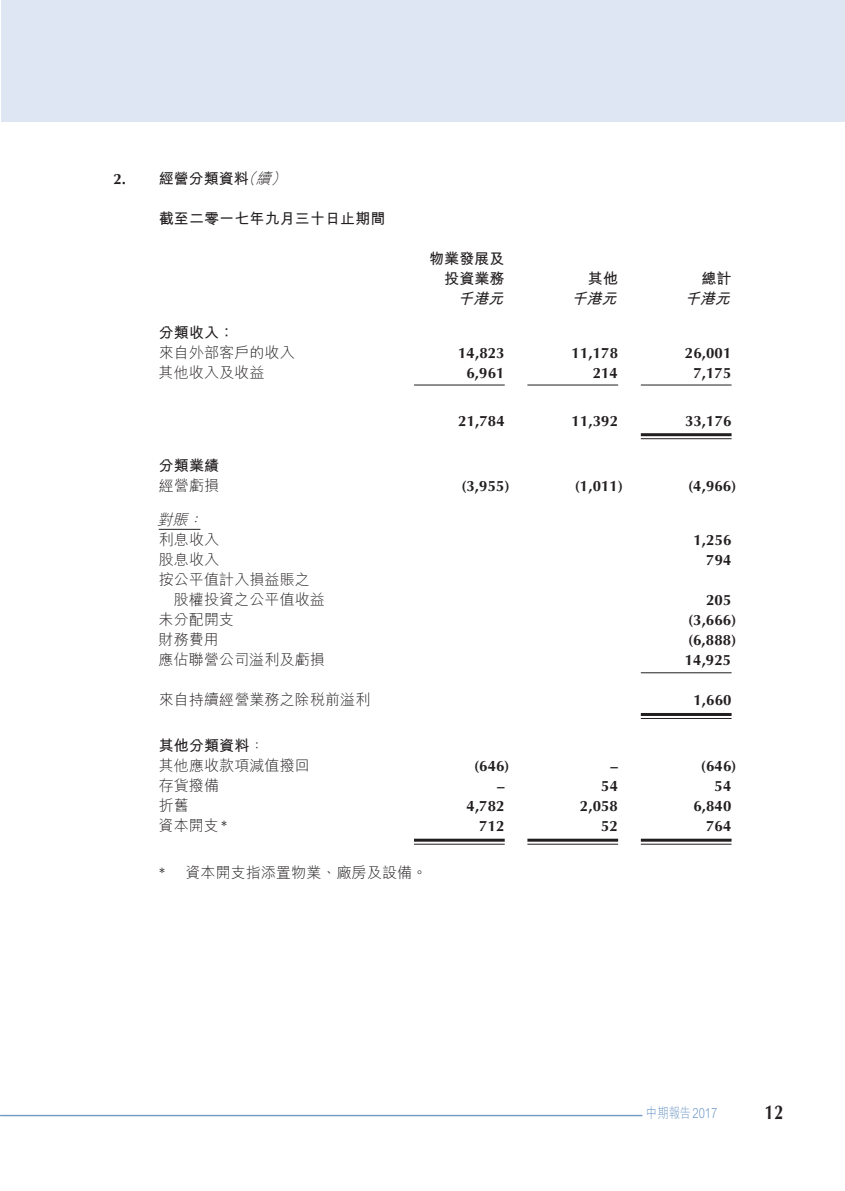
<style>
.page{position:relative;width:845px;height:1191px;background:#fff}
.page>*{position:absolute;margin:0;border:0;box-sizing:border-box;transform-origin:0 0}
.t1{font:700 20px "Optima";color:#231f20;scale:.8 1}
.t2{font:700 15px "Optima";letter-spacing:.01em;color:#231f20}
.t3{font:300 15px/20px "M Hei HK";letter-spacing:.01em;color:#231f20}
.t4{font:700 15px "M Hei HK";letter-spacing:.01em;color:#231f20}
.t5{font:italic 700 15px "M Hei HK";color:#231f20}
.t6{font:italic 300 15px "M Hei HK";color:#231f20}
.t7{font:15px "Optima";color:#231f20}
.t8{font:300 14px "M Hei HK";color:#719ac7;scale:.8 1}
.s1{font-weight:300}
.s2{font-family:"Optima";font-weight:400}
</style>
<div class="page">
<div style="left:1px;top:0;width:844px;height:121px;background:#dde6f2"></div>
<hr style="left:0;top:1114px;width:642px;height:2px;background:#719ac7">
<hr style="left:414px;top:384px;width:91px;height:1px;background:#231f20">
<hr style="left:527px;top:384px;width:91px;height:1px;background:#231f20">
<hr style="left:641px;top:384px;width:90px;height:1px;background:#231f20">
<hr style="left:641px;top:433px;width:90px;height:3px;background:#231f20">
<hr style="left:641px;top:438px;width:90px;height:1px;background:#231f20">
<hr style="left:159px;top:529px;width:41px;height:1px;background:#231f20">
<hr style="left:641px;top:672px;width:90px;height:1px;background:#231f20">
<hr style="left:641px;top:713px;width:90px;height:3px;background:#231f20">
<hr style="left:641px;top:718px;width:90px;height:1px;background:#231f20">
<hr style="left:414px;top:838px;width:91px;height:3px;background:#231f20">
<hr style="left:414px;top:843px;width:91px;height:1px;background:#231f20">
<hr style="left:527px;top:838px;width:91px;height:3px;background:#231f20">
<hr style="left:527px;top:843px;width:91px;height:1px;background:#231f20">
<hr style="left:641px;top:838px;width:90px;height:3px;background:#231f20">
<hr style="left:641px;top:843px;width:90px;height:1px;background:#231f20">
<p class="t2" style="left:113px;top:170px;width:14px">2.</p>
<p class="t6" style="left:256px;top:167px;width:22px">續</p>
<p class="t6" style="left:241px;top:167px;width:22px">（</p>
<p class="t6" style="left:271px;top:167px;width:22px">(</p>
<p class="t4" style="left:159px;top:167px;width:91px">經營分類資料</p>
<p class="t4" style="left:159px;top:207px;width:228px">截至二零一七年九月三十日止期間</p>
<p class="t4" style="left:159px;top:321px;width:77px">分類收入：</p>
<p class="t3" style="left:159px;top:341px;width:137px">來自外部客戶的收入</p>
<p class="t3" style="left:159px;top:361px;width:107px">其他收入及收益</p>
<p class="t4" style="left:429px;top:247px;width:77px">物業發展及</p>
<p class="t4" style="left:444px;top:267px;width:62px">投資業務</p>
<p class="t5" style="left:458px;top:287px;width:52px">千港元</p>
<p class="t2" style="left:458px;top:344px;width:48px">14,823</p>
<p class="t2" style="left:466px;top:364px;width:40px">6,961</p>
<p class="t4" style="left:159px;top:455px;width:62px">分類業績</p>
<p class="t3" style="left:159px;top:475px;width:62px">經營虧損</p>
<p class="t6" style="left:187px;top:509px;width:22px">：</p>
<p class="t6" style="left:157px;top:509px;width:37px">對賬</p>
<p class="t3" style="left:159px;top:529px;width:62px">利息收入</p>
<p class="t3" style="left:159px;top:549px;width:153px">股息收入<br>按公平值計入損益賬之</p>
<p class="t3" style="left:174px;top:589px;width:153px">股權投資之公平值收益</p>
<p class="t3" style="left:159px;top:609px;width:77px">未分配開支</p>
<p class="t3" style="left:159px;top:629px;width:62px">財務費用</p>
<p class="t3" style="left:158px;top:649px;width:168px">應佔聯營公司溢利及虧損</p>
<p class="t3" style="left:159px;top:689px;width:213px">來自持續經營業務之除稅前溢利</p>
<p class="t4" style="left:159px;top:734px;width:107px">其他分類資料<span class="s1">：</span></p>
<p class="t3" style="left:159px;top:755px;width:153px">其他應收款項減值撥回</p>
<p class="t3" style="left:159px;top:775px;width:62px">存貨撥備</p>
<p class="t3" style="left:159px;top:795px;width:32px">折舊</p>
<p class="t3" style="left:159px;top:815px;width:71px">資本開支<span class="s2">*</span></p>
<p class="t3" style="left:185px;top:862px;width:243px">資本開支指添置物業、廠房及設備。</p>
<p class="t7" style="left:159px;top:864px;width:8px">*</p>
<p class="t2" style="left:458px;top:412px;width:48px">21,784</p>
<p class="t2" style="left:461px;top:477px;width:50px">)3,955(</p>
<p class="t2" style="left:474px;top:757px;width:37px">)646(</p>
<p class="t2" style="left:497px;top:777px;width:9px">–</p>
<p class="t2" style="left:466px;top:797px;width:40px">4,782</p>
<p class="t2" style="left:479px;top:817px;width:27px">712</p>
<p class="t4" style="left:588px;top:267px;width:32px">其他</p>
<p class="t4" style="left:701px;top:267px;width:32px">總計</p>
<p class="t5" style="left:571px;top:287px;width:52px">千港元</p>
<p class="t5" style="left:685px;top:287px;width:52px">千港元</p>
<p class="t2" style="left:571px;top:344px;width:48px">11,178</p>
<p class="t2" style="left:685px;top:344px;width:48px">26,001</p>
<p class="t2" style="left:592px;top:364px;width:27px">214</p>
<p class="t2" style="left:693px;top:364px;width:40px">7,175</p>
<p class="t2" style="left:571px;top:412px;width:48px">11,392</p>
<p class="t2" style="left:685px;top:412px;width:48px">33,176</p>
<p class="t2" style="left:575px;top:477px;width:50px">)1,011(</p>
<p class="t2" style="left:688px;top:477px;width:50px">)4,966(</p>
<p class="t2" style="left:693px;top:531px;width:40px">1,256</p>
<p class="t2" style="left:706px;top:551px;width:27px">794</p>
<p class="t2" style="left:706px;top:591px;width:27px">205</p>
<p class="t2" style="left:688px;top:611px;width:50px">)3,666(</p>
<p class="t2" style="left:688px;top:631px;width:50px">)6,888(</p>
<p class="t2" style="left:685px;top:651px;width:48px">14,925</p>
<p class="t2" style="left:693px;top:691px;width:40px">1,660</p>
<p class="t2" style="left:610px;top:757px;width:9px">–</p>
<p class="t2" style="left:701px;top:757px;width:37px">)646(</p>
<p class="t2" style="left:601px;top:777px;width:18px">54</p>
<p class="t2" style="left:714px;top:777px;width:18px">54</p>
<p class="t2" style="left:580px;top:797px;width:40px">2,058</p>
<p class="t2" style="left:693px;top:797px;width:40px">6,840</p>
<p class="t2" style="left:601px;top:817px;width:18px">52</p>
<p class="t2" style="left:706px;top:817px;width:27px">764</p>
<p class="t8" style="left:646px;top:1102px;width:90px">中期報告2017</p>
<h1 class="t1" style="left:765px;top:1100px;width:25px">12</h1>
</div>
